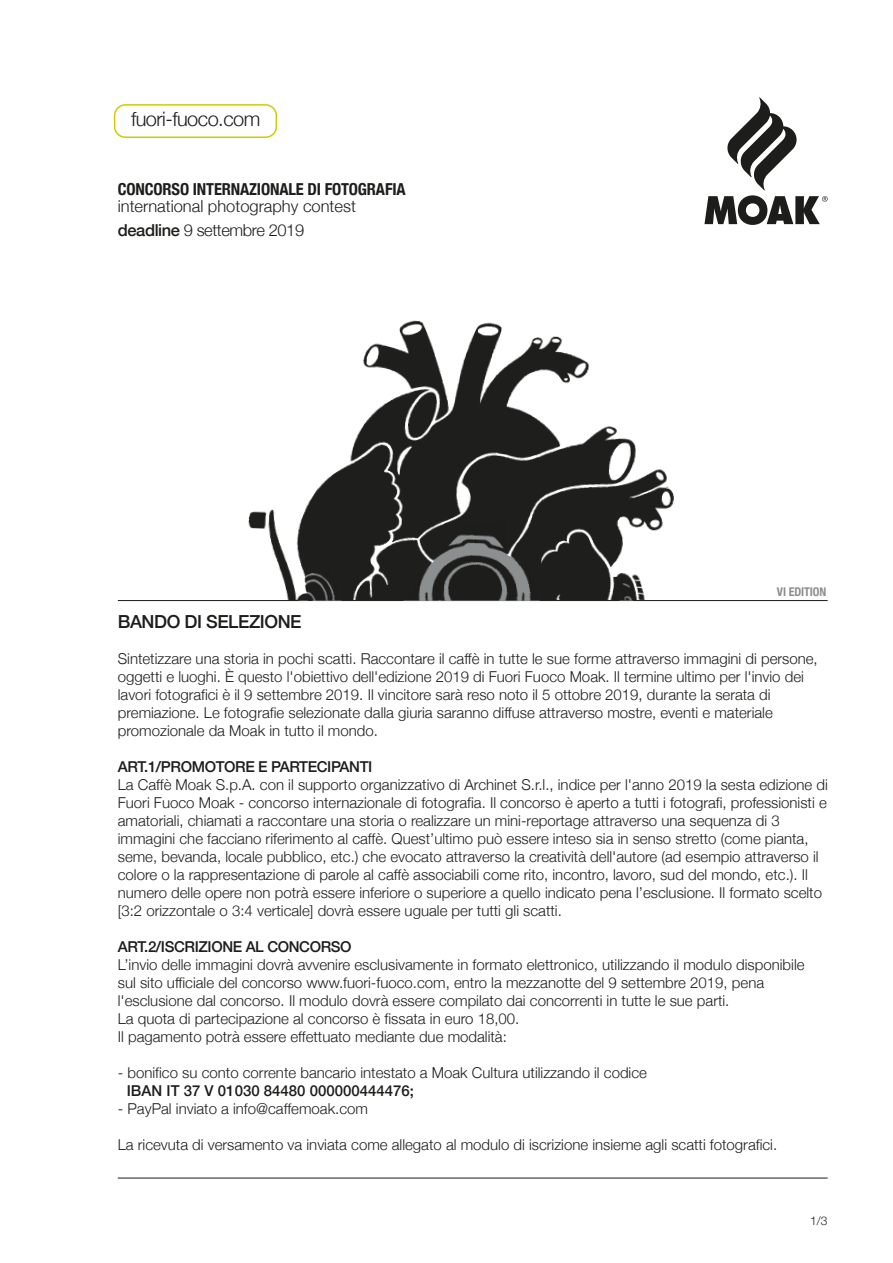
<style>
.page{position:relative;width:893px;height:1263px;background:#fff}
.page>*{position:absolute;margin:0;border:0;box-sizing:border-box;transform-origin:0 0}
.t1{font:300 19.95px "Helvetica Neue";letter-spacing:-.025em;color:#1d1d1b}
.t2{font:500 18px "Helvetica Neue";letter-spacing:-.025em;color:#1d1d1b}
.t3{font:300 16.5px/24px "Helvetica Neue";color:#1d1d1b}
.t4{font:700 condensed 16.5px "Helvetica Neue";letter-spacing:-.01em;color:#1d1d1b}
.t5{font:300 15px/18px "Helvetica Neue";color:#1d1d1b}
.t6{font:500 15px "Helvetica Neue";letter-spacing:-.025em;color:#1d1d1b}
.t7{font:500 15px "Helvetica Neue";color:#1d1d1b}
.t8{font:700 condensed 12px "Helvetica Neue";letter-spacing:-.01em;color:#8c8f90}
.t9{font:300 12px "Helvetica Neue";color:#1d1d1b}
.s1{font-weight:500}
</style>
<div class="page">
<svg style="left:704px;top:97px;width:124px;height:128px"></svg>
<hr style="left:118px;top:600px;width:710px;height:1px;background:#1d1d1b">
<hr style="left:118px;top:1178px;width:710px;height:1px;background:#1d1d1b">
<img style="left:248px;top:320px;width:426px;height:280px">
<div style="left:114px;top:104px;width:163px;height:34px;border:2px solid #cdcc02;border-radius:11px"></div>
<h1 class="t1" style="left:131px;top:103px;width:131px">fuori-fuoco.com</h1>
<p class="t4" style="left:118px;top:176px;width:289px">CONCORSO INTERNAZIONALE DI FOTOGRAFIA</p>
<p class="t3" style="left:118px;top:193px;width:240px">international photography contest <span class="s1">deadline</span> 9 settembre 2019</p>
<p class="t8" style="left:777px;top:582px;width:51px">VI EDITION</p>
<p class="t2" style="left:118px;top:607px;width:185px">BANDO DI SELEZIONE</p>
<p class="t5" style="left:118px;top:648px;width:701px">Sintetizzare una storia in pochi scatti. Raccontare il caffè in tutte le sue forme attraverso immagini di persone, oggetti e luoghi. È questo l'obiettivo dell'edizione 2019 di Fuori Fuoco Moak. Il termine ultimo per l'invio dei lavori fotografici è il 9 settembre 2019. Il vincitore sarà reso noto il 5 ottobre 2019, durante la serata di premiazione. Le fotografie selezionate dalla giuria saranno diffuse attraverso mostre, eventi e materiale promozionale da Moak in tutto il mondo.</p>
<p class="t6" style="left:118px;top:754px;width:256px">ART.1/PROMOTORE E PARTECIPANTI</p>
<p class="t5" style="left:118px;top:774px;width:712px">La Caffè Moak S.p.A. con il supporto organizzativo di Archinet S.r.l., indice per l'anno 2019 la sesta edizione di Fuori Fuoco Moak - concorso internazionale di fotografia. Il concorso è aperto a tutti i fotografi, professionisti e amatoriali, chiamati a raccontare una storia o realizzare un mini-reportage attraverso una sequenza di 3 immagini che facciano riferimento al caffè. Quest’ultimo può essere inteso sia in senso stretto (come pianta, seme, bevanda, locale pubblico, etc.) che evocato attraverso la creatività dell'autore (ad esempio attraverso il colore o la rappresentazione di parole al caffè associabili come rito, incontro, lavoro, sud del mondo, etc.). Il numero delle opere non potrà essere inferiore o superiore a quello indicato pena l’esclusione. Il formato scelto [3:2 orizzontale o 3:4 verticale] dovrà essere uguale per tutti gli scatti.</p>
<p class="t6" style="left:118px;top:934px;width:235px">ART.2/ISCRIZIONE AL CONCORSO</p>
<p class="t5" style="left:118px;top:954px;width:688px">L’invio delle immagini dovrà avvenire esclusivamente in formato elettronico, utilizzando il modulo disponibile sul sito ufficiale del concorso www.fuori-fuoco.com, entro la mezzanotte del 9 settembre 2019, pena l'esclusione dal concorso. Il modulo dovrà essere compilato dai concorrenti in tutte le sue parti.<br>La quota di partecipazione al concorso è fissata in euro 18,00.<br>Il pagamento potrà essere effettuato mediante due modalità:</p>
<p class="t5" style="left:118px;top:1062px;width:531px">- bonifico su conto corrente bancario intestato a Moak Cultura utilizzando il codice</p>
<p class="t7" style="left:127px;top:1078px;width:289px">IBAN IT 37 V 01030 84480 000000444476;</p>
<p class="t5" style="left:118px;top:1098px;width:252px">- PayPal inviato a info@caffemoak.com</p>
<p class="t5" style="left:118px;top:1134px;width:661px">La ricevuta di versamento va inviata come allegato al modulo di iscrizione insieme agli scatti fotografici.</p>
<p class="t9" style="left:810px;top:1211px;width:19px">1/3</p>
</div>
